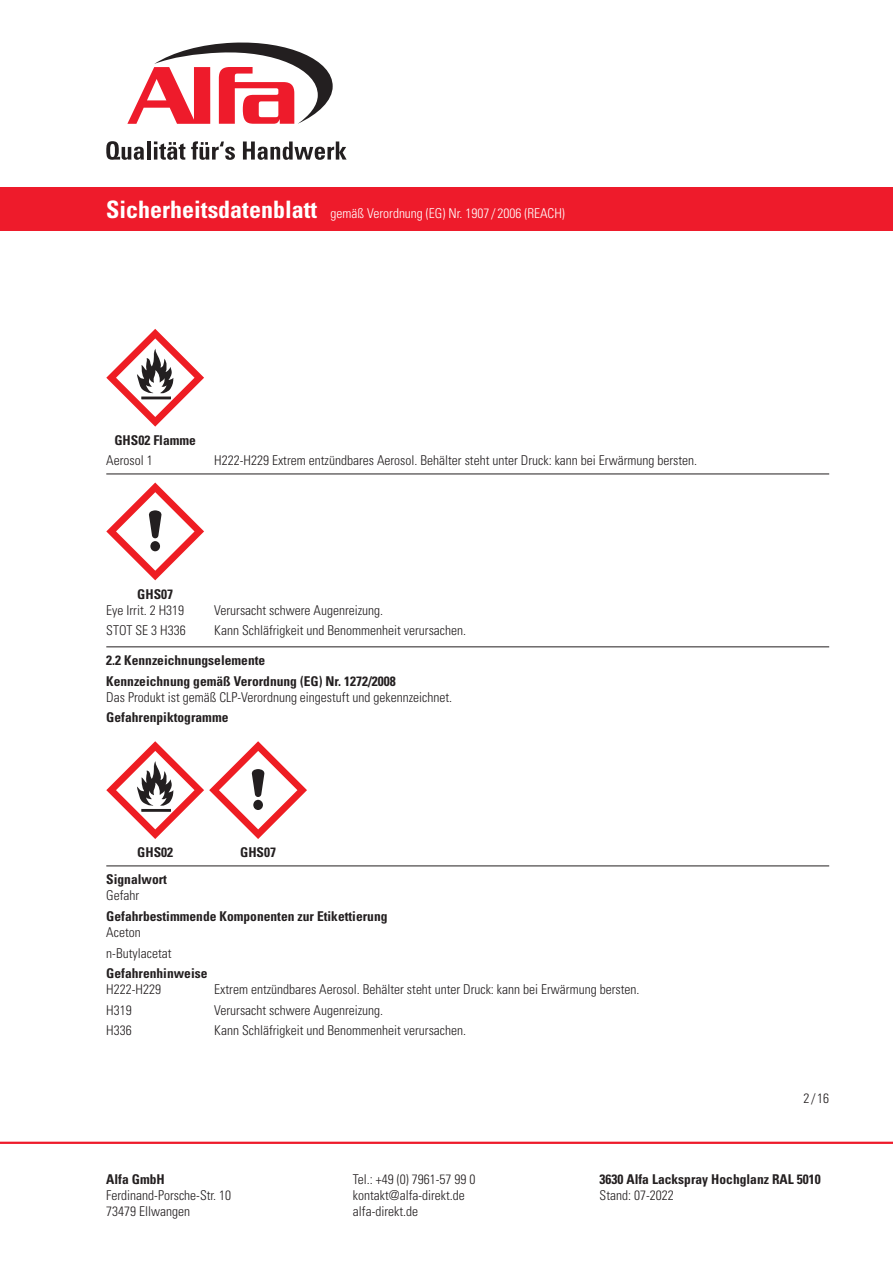
<style>
.page{position:relative;width:893px;height:1263px;background:#fff}
.page>*{position:absolute;margin:0;border:0;box-sizing:border-box;transform-origin:0 0}
.t1{font:300 condensed 13.5px/16.2px "Univers LT Std";color:#231f20}
.t2{font:700 condensed 13.5px/20.4px "Univers LT Std";color:#231f20}
.t3{font:300 condensed 13.5px "Univers LT Std";color:#fff}
.s1{font-weight:700;font-size:24px}
</style>
<div class="page">
<hr style="left:0;top:1142px;width:893px;height:2px;background:#ee1b2b">
<div style="left:0;top:187px;width:893px;height:44px;background:#ee1b2b"></div>
<svg style="left:106px;top:141px;width:38px;height:19px"></svg>
<hr style="left:147px;top:141px;width:3px;height:19px;background:#231f20">
<svg style="left:154px;top:141px;width:31px;height:19px"></svg>
<svg style="left:191px;top:141px;width:44px;height:19px"></svg>
<svg style="left:243px;top:141px;width:104px;height:19px"></svg>
<svg style="left:127px;top:42px;width:206px;height:82px"></svg>
<hr style="left:106px;top:474px;width:723px;height:1px;background:#231f20">
<hr style="left:106px;top:647px;width:723px;height:1px;background:#231f20">
<hr style="left:106px;top:866px;width:723px;height:1px;background:#231f20">
<svg style="left:106px;top:329px;width:98px;height:98px"></svg>
<svg style="left:106px;top:482px;width:98px;height:98px"></svg>
<svg style="left:106px;top:741px;width:201px;height:98px"></svg>
<p class="t3" style="left:106px;top:205px;width:460px"><span class="s1">Sicherheitsdatenblatt</span> gemäß Verordnung (EG) Nr. 1907 / 2006 (REACH)</p>
<p class="t2" style="left:114px;top:430px;width:83px">GHS02 Flamme</p>
<p class="t1" style="left:106px;top:452px;width:48px">Aerosol 1</p>
<p class="t1" style="left:214px;top:452px;width:484px">H222-H229 Extrem entzündbares Aerosol. Behälter steht unter Druck: kann bei Erwärmung bersten.</p>
<p class="t2" style="left:137px;top:583px;width:37px">GHS07</p>
<p class="t1" style="left:106px;top:602px;width:79px">Eye Irrit. 2 H319</p>
<p class="t1" style="left:214px;top:602px;width:170px">Verursacht schwere Augenreizung.</p>
<p class="t1" style="left:106px;top:622px;width:81px">STOT SE 3 H336</p>
<p class="t1" style="left:214px;top:622px;width:253px">Kann Schläfrigkeit und Benommenheit verursachen.</p>
<p class="t2" style="left:106px;top:650px;width:291px">2.2 Kennzeichnungselemente<br>Kennzeichnung gemäß Verordnung (EG) Nr. 1272/2008</p>
<p class="t1" style="left:106px;top:689px;width:347px">Das Produkt ist gemäß CLP-Verordnung eingestuft und gekennzeichnet.</p>
<p class="t2" style="left:106px;top:707px;width:124px">Gefahrenpiktogramme</p>
<p class="t2" style="left:137px;top:842px;width:37px">GHS02</p>
<p class="t2" style="left:240px;top:842px;width:37px">GHS07</p>
<p class="t2" style="left:106px;top:869px;width:62px">Signalwort</p>
<p class="t1" style="left:106px;top:888px;width:34px">Gefahr</p>
<p class="t2" style="left:106px;top:906px;width:283px">Gefahrbestimmende Komponenten zur Etikettierung</p>
<p class="t1" style="left:106px;top:922px;width:67px;line-height:20.4px">Aceton n-Butylacetat</p>
<p class="t2" style="left:106px;top:963px;width:103px">Gefahrenhinweise</p>
<p class="t1" style="left:106px;top:981px;width:56px">H222-H229</p>
<p class="t1" style="left:214px;top:981px;width:427px">Extrem entzündbares Aerosol. Behälter steht unter Druck: kann bei Erwärmung bersten.</p>
<p class="t1" style="left:106px;top:1002px;width:27px">H319</p>
<p class="t1" style="left:214px;top:1002px;width:170px">Verursacht schwere Augenreizung.</p>
<p class="t1" style="left:106px;top:1022px;width:27px">H336</p>
<p class="t1" style="left:214px;top:1022px;width:253px">Kann Schläfrigkeit und Benommenheit verursachen.</p>
<p class="t1" style="left:803px;top:1090px;width:27px">2/16</p>
<p class="t2" style="left:106px;top:1169px;width:60px">Alfa GmbH</p>
<p class="t1" style="left:106px;top:1187px;width:126px">Ferdinand-Porsche-Str. 10<br>73479 Ellwangen</p>
<p class="t1" style="left:353px;top:1171px;width:124px">Tel.: +49 (0) 7961-57 99 0 kontakt@alfa-direkt.de alfa-direkt.de</p>
<p class="t2" style="left:600px;top:1169px;width:223px">3630 Alfa Lackspray Hochglanz RAL 5010</p>
<p class="t1" style="left:600px;top:1187px;width:76px">Stand: 07-2022</p>
</div>
